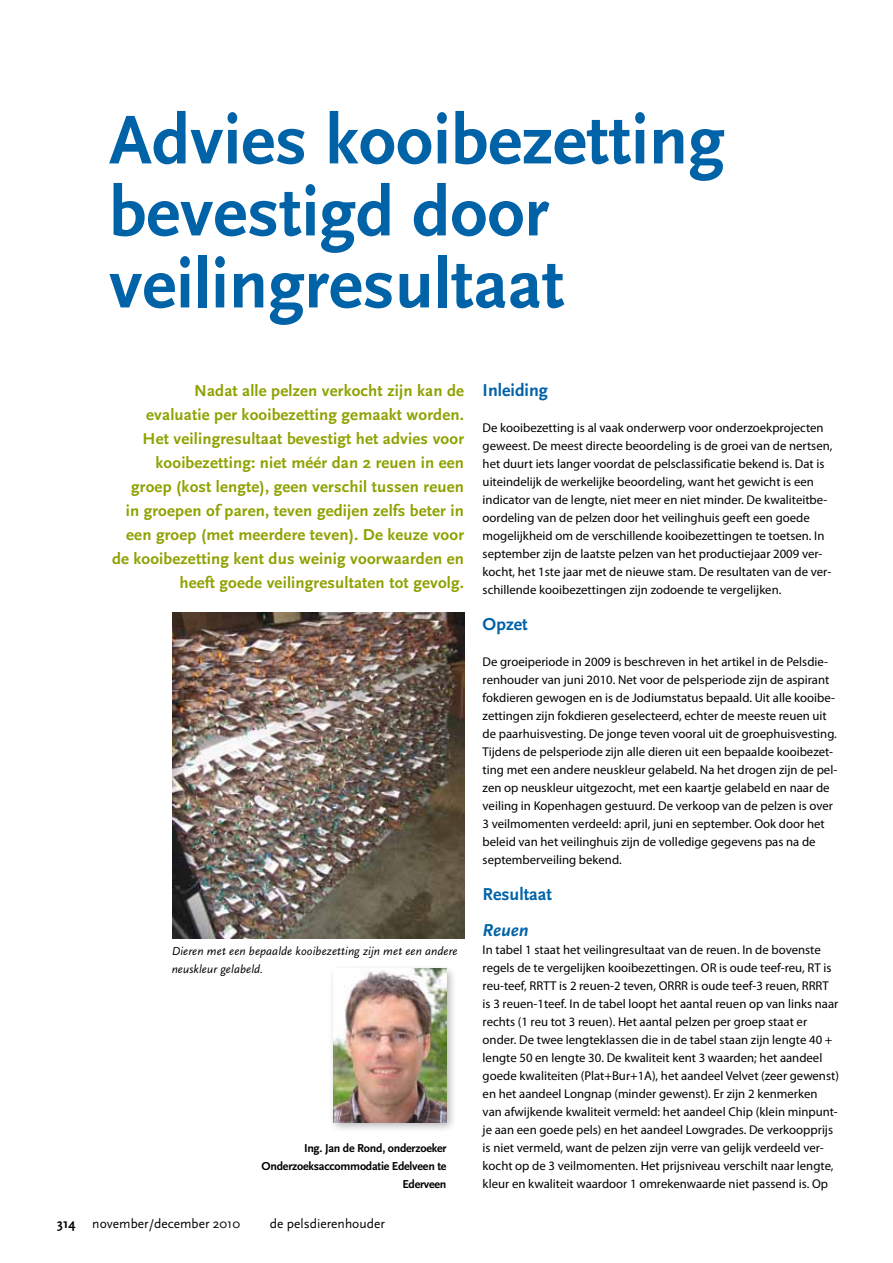
<style>
.page{position:relative;width:893px;height:1263px;background:#fff}
.page>*{position:absolute;margin:0;border:0;box-sizing:border-box;transform-origin:0 0}
.t1{font:700 72px/72px "Scala Sans";color:#0062a7}
.t2{font:700 18px "Scala Sans";color:#0062a7}
.t3{font:italic 700 18px "Scala Sans";color:#0062a7}
.t4{font:700 16.5px/24px "Scala Sans";letter-spacing:.01em;color:#8ea202;text-align:right}
.t5{font:13.5px "Scala Sans";color:#000}
.t6{font:12.75px/18px "Myriad Pro";color:#000}
.t7{font:italic 12px/18px "Scala Sans";letter-spacing:.01em;color:#000}
.t8{font:700 12px/18px "Scala Sans";letter-spacing:-.02em;color:#000;text-align:right}
.s1{font-weight:700}
</style>
<div class="page">
<div style="left:328px;top:964px;width:129px;height:169px;background:#000;opacity:.3"></div>
<img style="left:334px;top:969px;width:112px;height:153px">
<img style="left:172px;top:612px;width:292px;height:326px">
<h1 class="t1" style="left:109px;top:106px;width:617px">Advies kooibezetting bevestigd door veilingresultaat</h1>
<p class="t4" style="left:112px;top:379px;width:353px">Nadat alle pelzen verkocht zijn kan de<br>evaluatie per kooibezetting gemaakt worden.<br>Het veilingresultaat bevestigt het advies voor kooibezetting: niet méér dan 2 reuen in een groep (kost lengte), geen verschil tussen reuen<br>in groepen of paren, teven gedijen zelfs beter in een groep (met meerdere teven). De keuze voor de kooibezetting kent dus weinig voorwaarden en heeft goede veilingresultaten tot gevolg.</p>
<p class="t7" style="left:172px;top:942px;width:288px">Dieren met een bepaalde kooibezetting zijn met een andere neuskleur gelabeld.</p>
<p class="t8" style="left:262px;top:1139px;width:186px">Ing. Jan de Rond, onderzoeker<br>Onderzoeksaccommodatie Edelveen te<br>Ederveen</p>
<p class="t5" style="left:57px;top:1216px;width:184px"><span class="s1">314</span> november/december 2010</p>
<p class="t5" style="left:270px;top:1216px;width:116px">de pelsdierenhouder</p>
<h2 class="t2" style="left:483px;top:380px;width:67px">Inleiding</h2>
<p class="t6" style="left:483px;top:419px;width:351px">De kooibezetting is al vaak onderwerp voor onderzoekprojecten geweest. De meest directe beoordeling is de groei van de nertsen, het duurt iets langer voordat de pelsclassificatie bekend is. Dat is uiteindelijk de werkelijke beoordeling, want het gewicht is een indicator van de lengte, niet meer en niet minder. De kwaliteitbe&shy;oordeling van de pelzen door het veilinghuis geeft een goede mogelijkheid om de verschillende kooibezettingen te toetsen. In september zijn de laatste pelzen van het productiejaar 2009 ver&shy;kocht, het 1ste jaar met de nieuwe stam. De resultaten van de ver&shy;schillende kooibezettingen zijn zodoende te vergelijken.</p>
<h2 class="t2" style="left:483px;top:614px;width:47px">Opzet</h2>
<p class="t6" style="left:483px;top:653px;width:356px">De groeiperiode in 2009 is beschreven in het artikel in de Pelsdie&shy;renhouder van juni 2010. Net voor de pelsperiode zijn de aspirant fokdieren gewogen en is de Jodiumstatus bepaald. Uit alle kooibe&shy;zettingen zijn fokdieren geselecteerd, echter de meeste reuen uit de paarhuisvesting. De jonge teven vooral uit de groephuisvesting.<br>Tijdens de pelsperiode zijn alle dieren uit een bepaalde kooibezet&shy;ting met een andere neuskleur gelabeld. Na het drogen zijn de pel&shy;zen op neuskleur uitgezocht, met een kaartje gelabeld en naar de veiling in Kopenhagen gestuurd. De verkoop van de pelzen is over 3 veilmomenten verdeeld: april, juni en september. Ook door het beleid van het veilinghuis zijn de volledige gegevens pas na de septemberveiling bekend.</p>
<h2 class="t2" style="left:483px;top:884px;width:71px">Resultaat</h2>
<h2 class="t3" style="left:483px;top:920px;width:47px">Reuen</h2>
<p class="t6" style="left:483px;top:941px;width:358px">In tabel 1 staat het veilingresultaat van de reuen. In de bovenste regels de te vergelijken kooibezettingen. OR is oude teef-reu, RT is reu-teef, RRTT is 2 reuen-2 teven, ORRR is oude teef-3 reuen, RRRT is 3 reuen-1teef. In de tabel loopt het aantal reuen op van links naar rechts (1 reu tot 3 reuen). Het aantal pelzen per groep staat er onder. De twee lengteklassen die in de tabel staan zijn lengte 40 + lengte 50 en lengte 30. De kwaliteit kent 3 waarden; het aandeel goede kwaliteiten (Plat+Bur+1A), het aandeel Velvet (zeer gewenst) en het aandeel Longnap (minder gewenst). Er zijn 2 kenmerken van afwijkende kwaliteit vermeld: het aandeel Chip (klein minpunt&shy;je aan een goede pels) en het aandeel Lowgrades. De verkoopprijs is niet vermeld, want de pelzen zijn verre van gelijk verdeeld ver&shy;kocht op de 3 veilmomenten. Het prijsniveau verschilt naar lengte, kleur en kwaliteit waardoor 1 omrekenwaarde niet passend is. Op</p>
</div>
